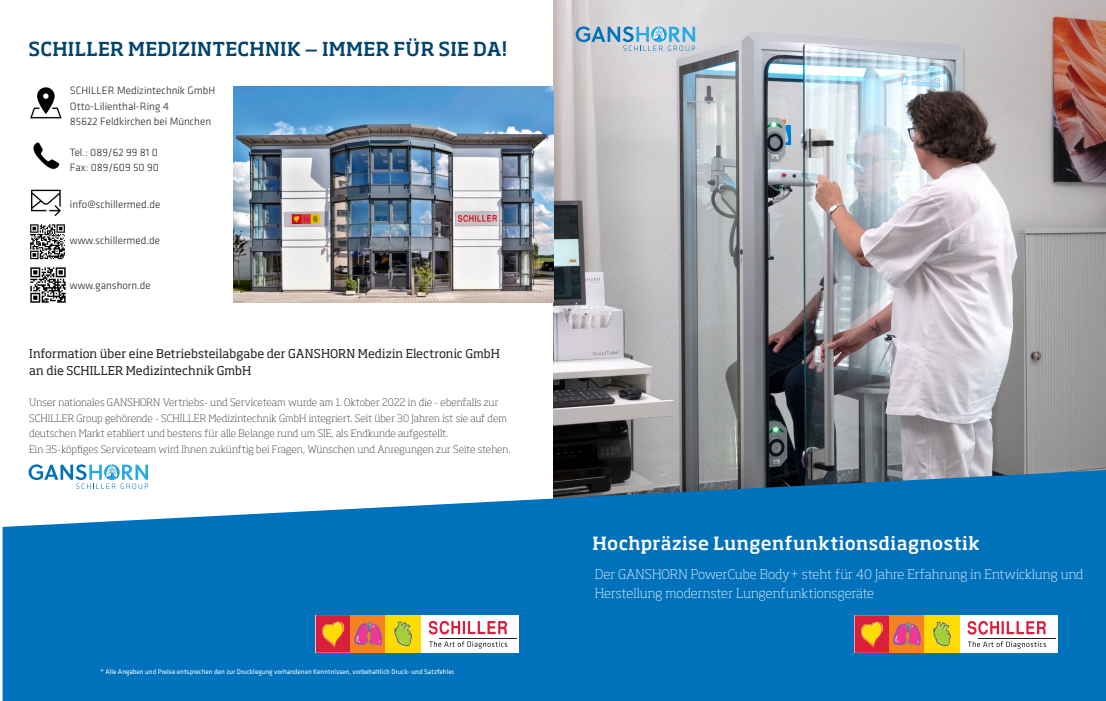
<style>
.page{position:relative;width:1106px;height:701px;background:#fff}
.page>*{position:absolute;margin:0;border:0;box-sizing:border-box;transform-origin:0 0}
.Titel_H1{font:500 19px "Soho Pro";letter-spacing:.015em;color:#00446d}
.Cover_Titel{font:500 18px "Soho Pro";letter-spacing:.02em;color:#fff}
.Cover_Titel__Zusatz{font:200 13px/19px "Soho Pro";letter-spacing:.01em;color:#fff}
.Absatzformat_Box_Rüc{font:12px/16.5px "Soho Pro";letter-spacing:.01em;color:#231f20}
.Adress_Back{font:300 11px/15.4px "Klavika";color:#231f20}
.Absatzformat_Box_Rüc-2{font:200 10px "Soho Pro";letter-spacing:.01em;color:#231f20}
.t1{font:7px "Klavika";color:#fff}
</style>
<div class="page">
<img style="left:553px;top:0;width:553px;height:470px">
<svg style="left:3px;top:470px;width:1103px;height:230px;background:#1a7ebe"></svg>
<div style="left:854px;top:615px;width:203px;height:37px;background:#fff"></div>
<svg style="left:967px;top:641px;width:79px;height:7px"></svg>
<hr style="left:978px;top:637px;width:77px;height:1px;background:#231f20">
<svg style="left:967px;top:621px;width:78px;height:13px"></svg>
<div style="left:889px;top:615px;width:35px;height:37px;background:#f58220"></div>
<svg style="left:854px;top:615px;width:67px;height:37px"></svg>
<div style="left:924px;top:615px;width:35px;height:37px;background:#ffdc01"></div>
<svg style="left:932px;top:621px;width:18px;height:25px"></svg>
<div style="left:316px;top:614px;width:203px;height:38px;background:#fff"></div>
<svg style="left:429px;top:641px;width:78px;height:7px"></svg>
<hr style="left:439px;top:637px;width:77px;height:1px;background:#231f20">
<svg style="left:429px;top:620px;width:78px;height:14px"></svg>
<div style="left:351px;top:614px;width:35px;height:38px;background:#f58220"></div>
<svg style="left:316px;top:614px;width:66px;height:38px"></svg>
<div style="left:386px;top:614px;width:35px;height:38px;background:#ffdc01"></div>
<svg style="left:394px;top:621px;width:18px;height:25px"></svg>
<svg style="left:575px;top:26px;width:120px;height:25px;background:#9fc1d5"></svg>
<svg style="left:29px;top:464px;width:119px;height:24px"></svg>
<img style="left:233px;top:87px;width:320px;height:215px">
<img style="left:30px;top:87px;width:32px;height:32px">
<img style="left:31px;top:189px;width:30px;height:27px">
<img style="left:33px;top:142px;width:27px;height:28px">
<svg style="left:30px;top:259px;width:33px;height:1px"></svg>
<svg style="left:30px;top:224px;width:35px;height:35px"></svg>
<img style="left:30px;top:267px;width:36px;height:36px">
<p class="Titel_H1" style="left:29px;top:36px;width:480px">SCHILLER MEDIZINTECHNIK ‒ IMMER FÜR SIE DA!</p>
<p class="Adress_Back" style="left:70px;top:83px;width:147px">SCHILLER Medizintechnik GmbH<br>Otto-Lilienthal-Ring 4<br>85622 Feldkirchen bei München</p>
<p class="Adress_Back" style="left:70px;top:144px;width:91px">Tel.: 089/62 99 81 0<br>Fax: 089/609 50 90</p>
<p class="Adress_Back" style="left:70px;top:196px;width:92px">info@schillermed.de</p>
<p class="Adress_Back" style="left:70px;top:232px;width:92px">www.schillermed.de</p>
<p class="Adress_Back" style="left:70px;top:277px;width:82px">www.ganshorn.de</p>
<p class="Absatzformat_Box_Rüc" style="left:29px;top:345px;width:472px">Information über eine Betriebsteilabgabe der GANSHORN Medizin Electronic GmbH an die SCHILLER Medizintechnik GmbH</p>
<p class="Absatzformat_Box_Rüc-2" style="left:29px;top:394px;width:470px">Unser nationales GANSHORN Vertriebs- und Serviceteam wurde am 1. Oktober 2022 in die - ebenfalls zur</p>
<p class="Absatzformat_Box_Rüc-2" style="left:29px;top:410px;width:479px">SCHILLER Group gehörende - SCHILLER Medizintechnik GmbH integriert. Seit über 30 Jahren ist sie auf dem</p>
<p class="Absatzformat_Box_Rüc-2" style="left:29px;top:425px;width:420px">deutschen Markt etabliert und bestens für alle Belange rund um SIE, als Endkunde aufgestellt.</p>
<p class="Absatzformat_Box_Rüc-2" style="left:29px;top:441px;width:483px">Ein 35-köpfiges Serviceteam wird Ihnen zukünftig bei Fragen, Wünschen und Anregungen zur Seite stehen.</p>
<p class="t1" style="left:100px;top:666px;width:356px">* Alle Angaben und Preise entsprechen den zur Drucklegung vorhandenen Kenntnissen, vorbehaltlich Druck- und Satzfehler.</p>
<p class="Cover_Titel" style="left:592px;top:530px;width:388px">Hochpräzise Lungenfunktionsdiagnostik</p>
<p class="Cover_Titel__Zusatz" style="left:594px;top:563px;width:490px">Der GANSHORN PowerCube Body+ steht für 40 Jahre Erfahrung in Entwicklung und<br>Herstellung modernster Lungenfunktionsgeräte</p>
</div>
